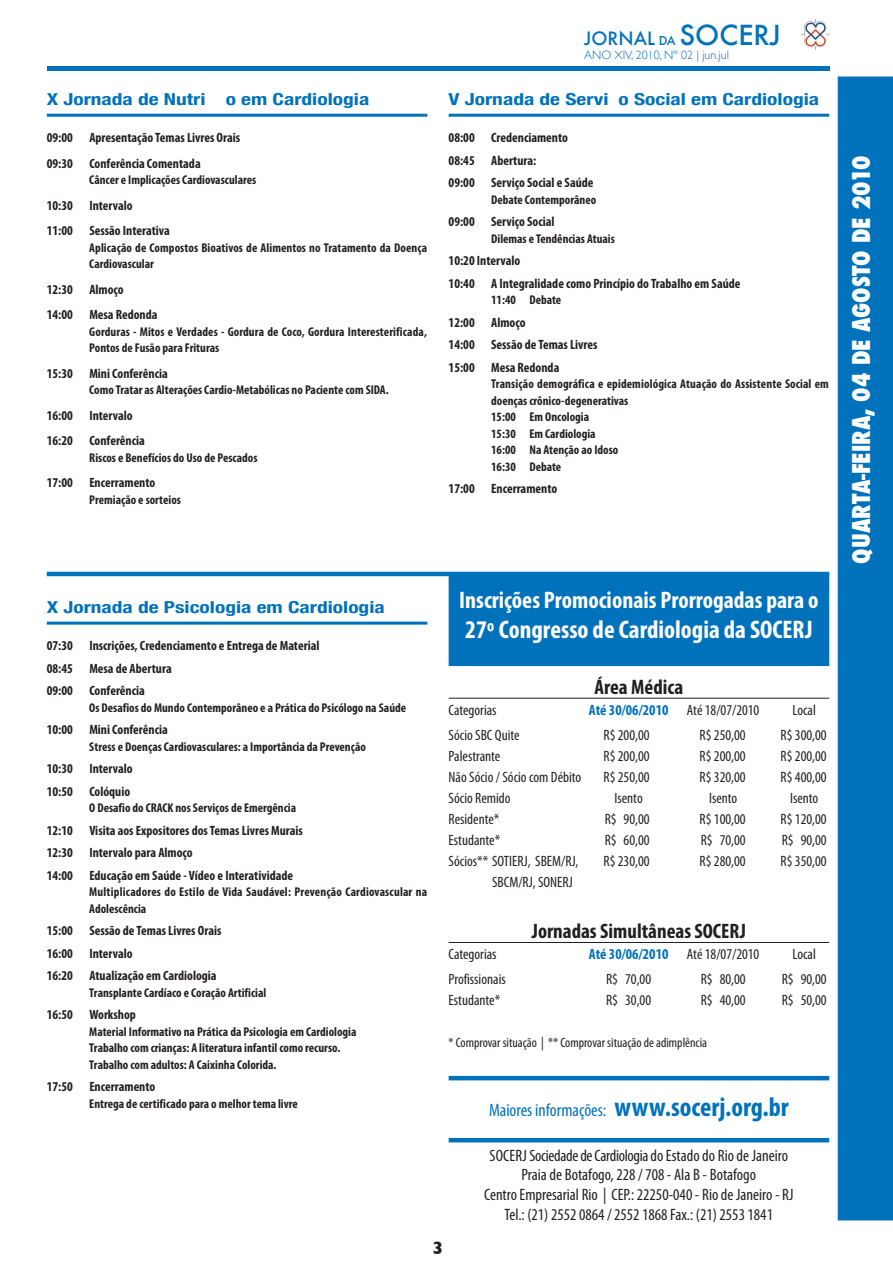
<style>
.page{position:relative;width:893px;height:1263px;background:#fff}
.page>*{position:absolute;margin:0;border:0;box-sizing:border-box;transform-origin:0 0}
.t1{font:500 27px "Futura";color:#0072bc}
.t2{font:700 condensed 25.5px "Myriad Pro";color:#fff}
.t3{font:700 condensed 24px "Myriad Pro";color:#fff}
.t4{font:800 condensed 24px "Futura";color:#fff}
.t5{font:700 condensed 21px "Myriad Pro";color:#231f20}
.t6{font:condensed 18px "Myriad Pro";color:#0072bc}
.t7{font:500 18px "Futura";color:#0072bc}
.t8{font:700 18px "Gill Sans";color:#231f20}
.t9{font:condensed 16.5px/19.8px "Myriad Pro";color:#231f20;text-align:center}
.t10{font:700 condensed 16.5px "Helvetica Neue";color:#0072bc;scale:1.3 1}
.t11{font:condensed 15px "Myriad Pro";color:#231f20}
.t12{font:700 condensed 15px "Myriad Pro";color:#0072bc}
.t13{font:700 condensed 13.5px/22.5px "Myriad Pro";color:#231f20}
.t14{font:condensed 13.5px "Myriad Pro";color:#231f20}
.t15{font:700 condensed 12.75px/16.5px "Myriad Pro";color:#231f20}
.t16{font:300 12px "Gill Sans";color:#0072bc}
.s1{font-size:12px}
.s2{font-weight:400;color:#231f20}
.s3{font-weight:700;font-size:27px}
</style>
<div class="page">
<hr style="left:47px;top:66px;width:782px;height:4px;background:#0072bc">
<img style="left:800px;top:18px;width:30px;height:32px">
<div style="left:449px;top:574px;width:380px;height:92px;background:#0072bc"></div>
<hr style="left:449px;top:114px;width:380px;height:3px;background:#0072bc">
<hr style="left:47px;top:622px;width:380px;height:3px;background:#0072bc">
<hr style="left:47px;top:114px;width:380px;height:3px;background:#0072bc">
<hr style="left:47px;top:572px;width:782px;height:4px;background:#0072bc">
<div style="left:838px;top:76px;width:55px;height:1144px;background:#0072bc"></div>
<hr style="left:449px;top:1138px;width:380px;height:4px;background:#0072bc">
<hr style="left:449px;top:698px;width:380px;height:1px;background:#231f20">
<hr style="left:449px;top:942px;width:380px;height:1px;background:#231f20">
<hr style="left:449px;top:1076px;width:380px;height:4px;background:#0072bc">
<p class="t10" style="left:47px;top:89px;width:250px">X Jornada de Nutrição em Cardiologia</p>
<p class="t13" style="left:47px;top:125px;width:195px;line-height:25.5px">09:00 Apresentação Temas Livres Orais<br>09:30 Conferência Comentada</p>
<p class="t15" style="left:89px;top:172px;width:168px">Câncer e Implicações Cardiovasculares</p>
<p class="t13" style="left:47px;top:192px;width:124px;line-height:25.5px">10:30 Intervalo<br>11:00 Sessão Interativa</p>
<p class="t15" style="left:89px;top:239px;width:339px">Aplicação de Compostos Bioativos de Alimentos no Tratamento da Doença<br>Cardiovascular</p>
<p class="t13" style="left:47px;top:276px;width:112px;line-height:25.5px">12:30 Almoço<br>14:00 Mesa Redonda</p>
<p class="t15" style="left:89px;top:323px;width:339px">Gorduras - Mitos e Verdades - Gordura de Coco, Gordura Interesterificada,<br>Pontos de Fusão para Frituras</p>
<p class="t13" style="left:47px;top:362px;width:122px">15:30 Mini Conferência</p>
<p class="t15" style="left:89px;top:382px;width:301px">Como Tratar as Alterações Cardio-Metabólicas no Paciente com SIDA.</p>
<p class="t13" style="left:47px;top:402px;width:100px;line-height:25.5px">16:00 Intervalo<br>16:20 Conferência</p>
<p class="t15" style="left:89px;top:449px;width:170px">Riscos e Benefícios do Uso de Pescados</p>
<p class="t13" style="left:47px;top:471px;width:110px">17:00 Encerramento</p>
<p class="t15" style="left:89px;top:491px;width:93px">Premiação e sorteios</p>
<h3 class="t7" style="left:584px;top:26px;width:93px">JORNAL <span class="s1">DA</span></h3>
<h1 class="t1" style="left:680px;top:17px;width:103px">SOCERJ</h1>
<p class="t16" style="left:584px;top:48px;width:146px">ANO XIV, 2010, Nº 02 | jun.jul</p>
<p class="t10" style="left:449px;top:89px;width:287px">V Jornada de Serviço Social em Cardiologia</p>
<p class="t13" style="left:449px;top:126px;width:146px">08:00 Credenciamento<br>08:45 Abertura:<br>09:00 Serviço Social e Saúde</p>
<p class="t15" style="left:491px;top:191px;width:107px">Debate Contemporâneo</p>
<p class="t13" style="left:449px;top:210px;width:107px">09:00 Serviço Social</p>
<p class="t15" style="left:491px;top:230px;width:125px">Dilemas e Tendências Atuais</p>
<p class="t13" style="left:449px;top:249px;width:293px">10:20 Intervalo<br>10:40 A Integralidade como Princípio do Trabalho em Saúde</p>
<p class="t15" style="left:491px;top:292px;width:72px">11:40 Debate</p>
<p class="t13" style="left:449px;top:311px;width:150px">12:00 Almoço<br>14:00 Sessão de Temas Livres<br>15:00 Mesa Redonda</p>
<p class="t15" style="left:491px;top:376px;width:339px">Transição demográfica e epidemiológica Atuação do Assistente Social em doenças crônico-degenerativas<br>15:00 Em Oncologia<br>15:30 Em Cardiologia<br>16:00 Na Atenção ao Idoso<br>16:30 Debate</p>
<p class="t13" style="left:449px;top:477px;width:110px">17:00 Encerramento</p>
<p class="t10" style="left:47px;top:597px;width:262px">X Jornada de Psicologia em Cardiologia</p>
<p class="t13" style="left:47px;top:634px;width:274px">07:30 Inscrições, Credenciamento e Entrega de Material<br>08:45 Mesa de Abertura<br>09:00 Conferência</p>
<p class="t15" style="left:89px;top:699px;width:318px">Os Desafios do Mundo Contemporâneo e a Prática do Psicólogo na Saúde</p>
<p class="t13" style="left:47px;top:718px;width:122px">10:00 Mini Conferência</p>
<p class="t15" style="left:89px;top:738px;width:278px">Stress e Doenças Cardiovasculares: a Importância da Prevenção</p>
<p class="t13" style="left:47px;top:757px;width:87px">10:30 Intervalo<br>10:50 Colóquio</p>
<p class="t15" style="left:89px;top:800px;width:208px">O Desafio do CRACK nos Serviços de Emergência</p>
<p class="t13" style="left:47px;top:819px;width:258px">12:10 Visita aos Expositores dos Temas Livres Murais<br>12:30 Intervalo para Almoço<br>14:00 Educação em Saúde - Vídeo e Interatividade</p>
<p class="t15" style="left:89px;top:884px;width:339px">Multiplicadores do Estilo de Vida Saudável: Prevenção Cardiovascular na<br>Adolescência</p>
<p class="t13" style="left:47px;top:919px;width:176px">15:00 Sessão de Temas Livres Orais<br>16:00 Intervalo<br>16:20 Atualização em Cardiologia</p>
<p class="t15" style="left:89px;top:984px;width:179px">Transplante Cardíaco e Coração Artificial</p>
<p class="t13" style="left:47px;top:1003px;width:91px">16:50 Workshop</p>
<p class="t15" style="left:89px;top:1023px;width:269px">Material Informativo na Prática da Psicologia em Cardiologia<br>Trabalho com crianças: A literatura infantil como recurso.<br>Trabalho com adultos: A Caixinha Colorida.</p>
<p class="t13" style="left:47px;top:1075px;width:110px">17:50 Encerramento</p>
<p class="t15" style="left:89px;top:1095px;width:210px">Entrega de certificado para o melhor tema livre</p>
<h3 class="t3" style="left:459px;top:585px;width:361px">Inscrições Promocionais Prorrogadas para o</h3>
<h2 class="t2" style="left:465px;top:614px;width:349px">27º Congresso de Cardiologia da SOCERJ</h2>
<h3 class="t5" style="left:594px;top:673px;width:90px">Área Médica</h3>
<p class="t11" style="left:449px;top:700px;width:49px">Categorias</p>
<p class="t12" style="left:589px;top:700px;width:172px">Até 30/06/2010 <span class="s2">Até 18/07/2010</span></p>
<p class="t11" style="left:792px;top:700px;width:25px">Local</p>
<p class="t11" style="left:449px;top:726px;width:72px">Sócio SBC Quite</p>
<p class="t11" style="left:604px;top:726px;width:48px">R$ 200,00</p>
<p class="t11" style="left:700px;top:726px;width:48px">R$ 250,00</p>
<p class="t11" style="left:781px;top:726px;width:48px">R$ 300,00</p>
<p class="t11" style="left:449px;top:747px;width:53px">Palestrante</p>
<p class="t11" style="left:604px;top:747px;width:48px">R$ 200,00</p>
<p class="t11" style="left:700px;top:747px;width:48px">R$ 200,00</p>
<p class="t11" style="left:781px;top:747px;width:48px">R$ 200,00</p>
<p class="t11" style="left:449px;top:768px;width:134px">Não Sócio / Sócio com Débito</p>
<p class="t11" style="left:604px;top:768px;width:48px">R$ 250,00</p>
<p class="t11" style="left:700px;top:768px;width:48px">R$ 320,00</p>
<p class="t11" style="left:781px;top:768px;width:48px">R$ 400,00</p>
<p class="t11" style="left:449px;top:789px;width:64px">Sócio Remido</p>
<p class="t11" style="left:615px;top:789px;width:30px">Isento</p>
<p class="t11" style="left:709px;top:789px;width:30px">Isento</p>
<p class="t11" style="left:790px;top:789px;width:30px">Isento</p>
<p class="t11" style="left:449px;top:810px;width:52px">Residente*</p>
<p class="t11" style="left:605px;top:810px;width:46px">R$ 90,00</p>
<p class="t11" style="left:700px;top:810px;width:48px">R$ 100,00</p>
<p class="t11" style="left:781px;top:810px;width:48px">R$ 120,00</p>
<p class="t11" style="left:449px;top:831px;width:53px">Estudante*</p>
<p class="t11" style="left:605px;top:831px;width:46px">R$ 60,00</p>
<p class="t11" style="left:701px;top:831px;width:46px">R$ 70,00</p>
<p class="t11" style="left:782px;top:831px;width:46px">R$ 90,00</p>
<p class="t11" style="left:449px;top:852px;width:131px">Sócios** SOTIERJ, SBEM/RJ,</p>
<p class="t11" style="left:604px;top:852px;width:48px">R$ 230,00</p>
<p class="t11" style="left:700px;top:852px;width:48px">R$ 280,00</p>
<p class="t11" style="left:781px;top:852px;width:48px">R$ 350,00</p>
<p class="t11" style="left:492px;top:873px;width:82px">SBCM/RJ, SONERJ</p>
<h3 class="t5" style="left:532px;top:918px;width:216px">Jornadas Simultâneas SOCERJ</h3>
<p class="t11" style="left:449px;top:945px;width:49px">Categorias</p>
<p class="t12" style="left:589px;top:944px;width:172px">Até 30/06/2010 <span class="s2">Até 18/07/2010</span></p>
<p class="t11" style="left:792px;top:945px;width:25px">Local</p>
<p class="t11" style="left:449px;top:970px;width:59px">Profissionais</p>
<p class="t11" style="left:606px;top:970px;width:46px">R$ 70,00</p>
<p class="t11" style="left:701px;top:970px;width:46px">R$ 80,00</p>
<p class="t11" style="left:782px;top:970px;width:46px">R$ 90,00</p>
<p class="t11" style="left:449px;top:991px;width:53px">Estudante*</p>
<p class="t11" style="left:606px;top:991px;width:46px">R$ 30,00</p>
<p class="t11" style="left:701px;top:991px;width:46px">R$ 40,00</p>
<p class="t11" style="left:782px;top:991px;width:46px">R$ 50,00</p>
<p class="t14" style="left:449px;top:1034px;width:260px">* Comprovar situação | ** Comprovar situação de adimplência</p>
<h3 class="t6" style="left:489px;top:1099px;width:301px">Maiores informações: <span class="s3">www.socerj.org.br</span></h3>
<p class="t9" style="left:484px;top:1145px;width:311px">SOCERJ Sociedade de Cardiologia do Estado do Rio de Janeiro Praia de Botafogo, 228 / 708 - Ala B - Botafogo<br>Centro Empresarial Rio | CEP.: 22250-040 - Rio de Janeiro - RJ Tel.: (21) 2552 0864 / 2552 1868 Fax.: (21) 2553 1841</p>
<h3 class="t8" style="left:433px;top:1237px;width:12px">3</h3>
<h3 class="t4" style="left:845px;top:564px;width:410px;rotate:-90deg">Quarta-feira, 04 de agosto de 2010</h3>
</div>
